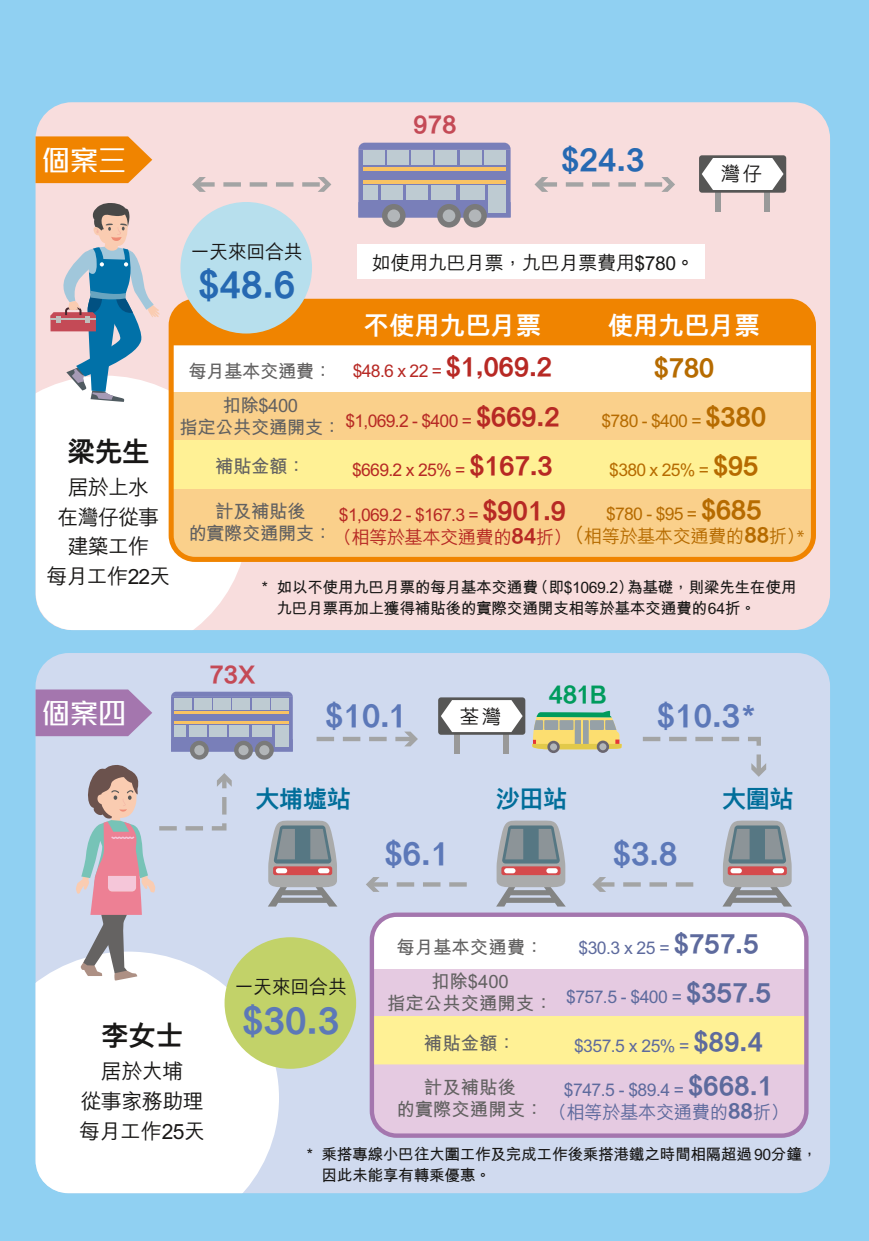
<style>
.page{position:relative;width:869px;height:1241px;background:#fff}
.page>*{position:absolute;margin:0;border:0;box-sizing:border-box;transform-origin:0 0}
.t1{font:800 36.75px "M Hei HK";color:#2669b2}
.t2{font:800 36.75px "M Hei HK";color:#5c78b8}
.t3{font:800 31.5px "M Hei HK";color:#5c78b8}
.t4{font:800 31.5px "M Hei HK";color:#2669b2}
.t5{font:500 28px "M Stiff Hei HK";color:#fff}
.t6{font:800 28px "M Hei HK";letter-spacing:-.025em;color:#181716}
.t7{font:800 26.25px "M Hei HK";color:#b66b00}
.t8{font:800 25.38px "M Hei HK";color:#fff}
.t9{font:800 24.5px "M Hei HK";letter-spacing:-.03em;color:#016e9a}
.t10{font:800 24.5px "M Hei HK";letter-spacing:-.03em;color:#c44a56}
.t11{font:800 24.5px "M Hei HK";color:#009b5d}
.t12{font:500 21px/29.8px "M Hei HK";letter-spacing:-.03em;color:#181716;text-align:center}
.t13{font:500 19.78px "M Hei HK";color:#181716}
.t14{font:500 19.25px "M Hei HK";letter-spacing:-.025em;color:#181716}
.t15{font:700 18.38px/34.1px "M Hei HK";letter-spacing:-.015em;color:#626161;text-align:center}
.t16{font:500 18.38px "M Hei HK";letter-spacing:-.035em;color:#b66b00}
.t17{font:500 18.38px "M Hei HK";letter-spacing:-.035em;color:#b72924}
.t18{font:500 18.38px "M Hei HK";letter-spacing:-.025em;color:#5d6a9d}
.t19{font:500 17.5px "M Hei HK";letter-spacing:-.04em;color:#b72924}
.t20{font:500 17.5px "M Hei HK";letter-spacing:-.03em;color:#5d6a9d}
.t21{font:500 17.5px "M Hei HK";letter-spacing:-.04em;color:#b66b00}
.t22{font:700 15.75px/21px "M Hei HK";letter-spacing:-.025em;color:#181716}
.s1{font-weight:800;font-size:26.25px}
.s2{font-weight:800;font-size:21px}
.s3{font-size:21px}
.s4{font-family:"Myriad Pro";font-weight:400}
</style>
<div class="page">
<div style="left:0;top:0;width:868px;height:1240px;background:#90d0f2"></div>
<div style="left:36px;top:102px;width:793px;height:528px;background:#f8dddd;border-radius:36px"></div>
<div style="left:36px;top:653px;width:793px;height:539px;background:#d0daef;border-radius:33px"></div>
<div style="left:36px;top:386px;width:205px;height:244px;background:#fff"></div>
<div style="left:36px;top:961px;width:243px;height:231px;background:#fff"></div>
<div style="left:171px;top:301px;width:642px;height:258px;background:#fff;border-radius:30px"></div>
<div style="left:174px;top:304px;width:639px;height:41px;background:#f08400"></div>
<div style="left:171px;top:392px;width:642px;height:49px;background:#fad08b"></div>
<div style="left:171px;top:489px;width:638px;height:70px;background:#fad08b"></div>
<div style="left:171px;top:440px;width:641px;height:49px;background:#fff195"></div>
<div style="left:168px;top:299px;width:647px;height:263px;border:5px solid #f08400;border-radius:24px"></div>
<div style="left:357px;top:244px;width:347px;height:35px;background:#fff"></div>
<svg style="left:36px;top:689px;width:116px;height:47px;background:#a881b5"></svg>
<div style="left:224px;top:937px;width:132px;height:131px;background:#c2d269;border-radius:50%"></div>
<svg style="left:36px;top:136px;width:116px;height:47px;background:#f08d18"></svg>
<div style="left:714px;top:192px;width:6px;height:20px;background:#999"></div>
<div style="left:764px;top:192px;width:5px;height:20px;background:#999"></div>
<div style="left:698px;top:155px;width:87px;height:38px;background:#565655;border-radius:3px"></div>
<svg style="left:702px;top:158px;width:81px;height:32px;background:#e9e9e9"></svg>
<div style="left:180px;top:202px;width:132px;height:131px;background:#b7dfed;border-radius:50%"></div>
<div style="left:454px;top:733px;width:5px;height:20px;background:#999"></div>
<div style="left:503px;top:733px;width:6px;height:20px;background:#999"></div>
<div style="left:438px;top:697px;width:87px;height:37px;background:linear-gradient(to right,#565655,#565655);border-radius:3px"></div>
<svg style="left:440px;top:700px;width:82px;height:32px;background:#e7e7e6"></svg>
<svg style="left:316px;top:731px;width:102px;height:15px"></svg>
<svg style="left:642px;top:736px;width:123px;height:40px"></svg>
<svg style="left:592px;top:877px;width:101px;height:14px"></svg>
<svg style="left:366px;top:877px;width:100px;height:14px"></svg>
<svg style="left:534px;top:177px;width:140px;height:15px"></svg>
<svg style="left:192px;top:177px;width:139px;height:15px"></svg>
<div style="left:372px;top:914px;width:434px;height:221px;background:#fff;border-radius:25px"></div>
<div style="left:372px;top:968px;width:434px;height:48px;background:#e5cae1"></div>
<div style="left:372px;top:1016px;width:434px;height:48px;background:#fff195"></div>
<div style="left:374px;top:1064px;width:432px;height:71px;background:#e5cae1"></div>
<div style="left:369px;top:912px;width:439px;height:225px;border:4px solid #a476ae;border-radius:25px"></div>
<svg style="left:50px;top:203px;width:110px;height:199px"></svg>
<svg style="left:723px;top:820px;width:68px;height:86px;background:#9c9ba2"></svg>
<svg style="left:496px;top:820px;width:69px;height:86px"></svg>
<svg style="left:268px;top:820px;width:69px;height:86px"></svg>
<div style="left:382px;top:204px;width:23px;height:23px;background:#7a7a7a;border-radius:50%"></div>
<div style="left:387px;top:209px;width:13px;height:13px;background:#b2b6b9;border-radius:50%"></div>
<div style="left:437px;top:204px;width:23px;height:23px;background:#7a7a7a;border-radius:50%"></div>
<div style="left:442px;top:209px;width:13px;height:13px;background:#b2b6b9;border-radius:50%"></div>
<div style="left:463px;top:204px;width:23px;height:23px;background:#7a7a7a;border-radius:50%"></div>
<div style="left:468px;top:209px;width:13px;height:13px;background:#b2b6b9;border-radius:50%"></div>
<svg style="left:358px;top:143px;width:152px;height:74px;background:#a1a3b6"></svg>
<div style="left:190px;top:740px;width:19px;height:19px;background:#7a7a7a;border-radius:50%"></div>
<div style="left:194px;top:745px;width:10px;height:10px;background:#b2b6b9;border-radius:50%"></div>
<div style="left:234px;top:740px;width:19px;height:19px;background:#7a7a7a;border-radius:50%"></div>
<div style="left:238px;top:745px;width:10px;height:10px;background:#b2b6b9;border-radius:50%"></div>
<div style="left:255px;top:740px;width:19px;height:19px;background:#7a7a7a;border-radius:50%"></div>
<div style="left:259px;top:745px;width:10px;height:10px;background:#b2b6b9;border-radius:50%"></div>
<svg style="left:171px;top:691px;width:121px;height:60px;background:#a0a3b7"></svg>
<svg style="left:532px;top:710px;width:89px;height:39px;background:#bbc18a"></svg>
<svg style="left:596px;top:740px;width:12px;height:12px"></svg>
<div style="left:599px;top:743px;width:7px;height:7px;background:#b2b6b9;border-radius:50%"></div>
<svg style="left:547px;top:740px;width:12px;height:13px"></svg>
<div style="left:549px;top:743px;width:8px;height:7px;background:#b2b6b9;border-radius:50%"></div>
<svg style="left:76px;top:765px;width:156px;height:215px"></svg>
<h3 class="t5" style="left:42px;top:146px;width:85px">個案三</h3>
<h3 class="t10" style="left:412px;top:113px;width:46px">978</h3>
<h2 class="t4" style="left:560px;top:144px;width:85px">$24.3</h2>
<p class="t13" style="left:720px;top:160px;width:43px">灣仔</p>
<h3 class="t6" style="left:67px;top:437px;width:84px">梁先生</h3>
<h3 class="t12" style="left:46px;top:470px;width:125px">居於上水<br>在灣仔從事建築工作<br>每月工作22天</h3>
<p class="t14" style="left:190px;top:238px;width:114px">一天來回合共</p>
<h1 class="t1" style="left:198px;top:267px;width:99px">$48.6</h1>
<p class="t14" style="left:371px;top:249px;width:324px">如使用九巴月票，九巴月票費用$780。</p>
<h3 class="t8" style="left:363px;top:312px;width:179px">不使用九巴月票</h3>
<h3 class="t8" style="left:607px;top:312px;width:154px">使用九巴月票</h3>
<p class="t19" style="left:353px;top:358px;width:201px">$48.6 x 22 = <span class="s1">$1,069.2</span></p>
<p class="t19" style="left:345px;top:407px;width:216px">$1,069.2 - $400 = <span class="s1">$669.2</span></p>
<p class="t19" style="left:352px;top:456px;width:202px">$669.2 x 25% = <span class="s1">$167.3</span></p>
<p class="t19" style="left:339px;top:502px;width:229px">$1,069.2 - $167.3 = <span class="s1">$901.9</span></p>
<p class="t17" style="left:333px;top:523px;width:239px">（相等於基本交通費的<span class="s2">84</span>折）</p>
<p class="t15" style="left:188px;top:352px;width:145px">每月基本交通費：扣除$400</p>
<p class="t15" style="left:179px;top:406px;width:163px;line-height:39.4px">指定公共交通開支：補貼金額：</p>
<p class="t15" style="left:188px;top:499px;width:145px;line-height:21.9px">計及補貼後<br>的實際交通開支：</p>
<h3 class="t7" style="left:653px;top:355px;width:63px">$780</h3>
<p class="t21" style="left:601px;top:408px;width:166px">$780 - $400 = <span class="s1">$380</span></p>
<p class="t21" style="left:609px;top:457px;width:151px">$380 x 25% = <span class="s1">$95</span></p>
<p class="t21" style="left:605px;top:500px;width:157px">$780 - $95 = <span class="s1">$685</span></p>
<p class="t16" style="left:563px;top:522px;width:242px"><span class="s3">（</span>相等於基本交通費的<span class="s2">88</span>折）<span class="s4">*</span></p>
<p class="t22" style="left:276px;top:575px;width:521px;text-indent:-14px">* 如以不使用九巴月票的每月基本交通費（即$1069.2）為基礎，則梁先生在使用九巴月票再加上獲得補貼後的實際交通開支相等於基本交通費的64折。</p>
<h3 class="t5" style="left:42px;top:699px;width:85px">個案四</h3>
<h3 class="t10" style="left:209px;top:663px;width:48px">73X</h3>
<h3 class="t11" style="left:547px;top:682px;width:60px">481B</h3>
<h2 class="t3" style="left:324px;top:700px;width:84px">$10.1</h2>
<h2 class="t3" style="left:656px;top:700px;width:102px">$10.3*</h2>
<p class="t13" style="left:460px;top:701px;width:43px">荃灣</p>
<h3 class="t9" style="left:255px;top:786px;width:97px">大埔墟站</h3>
<h3 class="t9" style="left:495px;top:786px;width:74px">沙田站</h3>
<h2 class="t3" style="left:384px;top:838px;width:67px">$6.1</h2>
<h2 class="t3" style="left:612px;top:838px;width:67px">$3.8</h2>
<h3 class="t9" style="left:721px;top:786px;width:74px">大圍站</h3>
<h3 class="t6" style="left:101px;top:1021px;width:84px">李女士</h3>
<h3 class="t12" style="left:79px;top:1054px;width:127px">居於大埔<br>從事家務助理每月工作25天</h3>
<p class="t14" style="left:234px;top:973px;width:114px">一天來回合共</p>
<h1 class="t2" style="left:242px;top:1002px;width:99px">$30.3</h1>
<p class="t15" style="left:396px;top:928px;width:149px">每月基本交通費：扣除$400</p>
<p class="t15" style="left:387px;top:982px;width:167px;line-height:39.4px">指定公共交通開支：補貼金額：</p>
<p class="t15" style="left:396px;top:1074px;width:149px;line-height:21.9px">計及補貼後<br>的實際交通開支：</p>
<p class="t20" style="left:578px;top:935px;width:182px">$30.3 x 25 = <span class="s1">$757.5</span></p>
<p class="t20" style="left:566px;top:984px;width:207px">$757.5 - $400 = <span class="s1">$357.5</span></p>
<p class="t20" style="left:574px;top:1033px;width:191px">$357.5 x 25% = <span class="s1">$89.4</span></p>
<p class="t20" style="left:563px;top:1076px;width:211px">$747.5 - $89.4 = <span class="s1">$668.1</span></p>
<p class="t18" style="left:548px;top:1098px;width:242px">（相等於基本交通費的<span class="s2">88</span>折）</p>
<p class="t22" style="left:321px;top:1142px;width:497px;text-indent:-14px">* 乘搭專線小巴往大圍工作及完成工作後乘搭港鐵之時間相隔超過90分鐘，因此未能享有轉乘優惠。</p>
</div>
